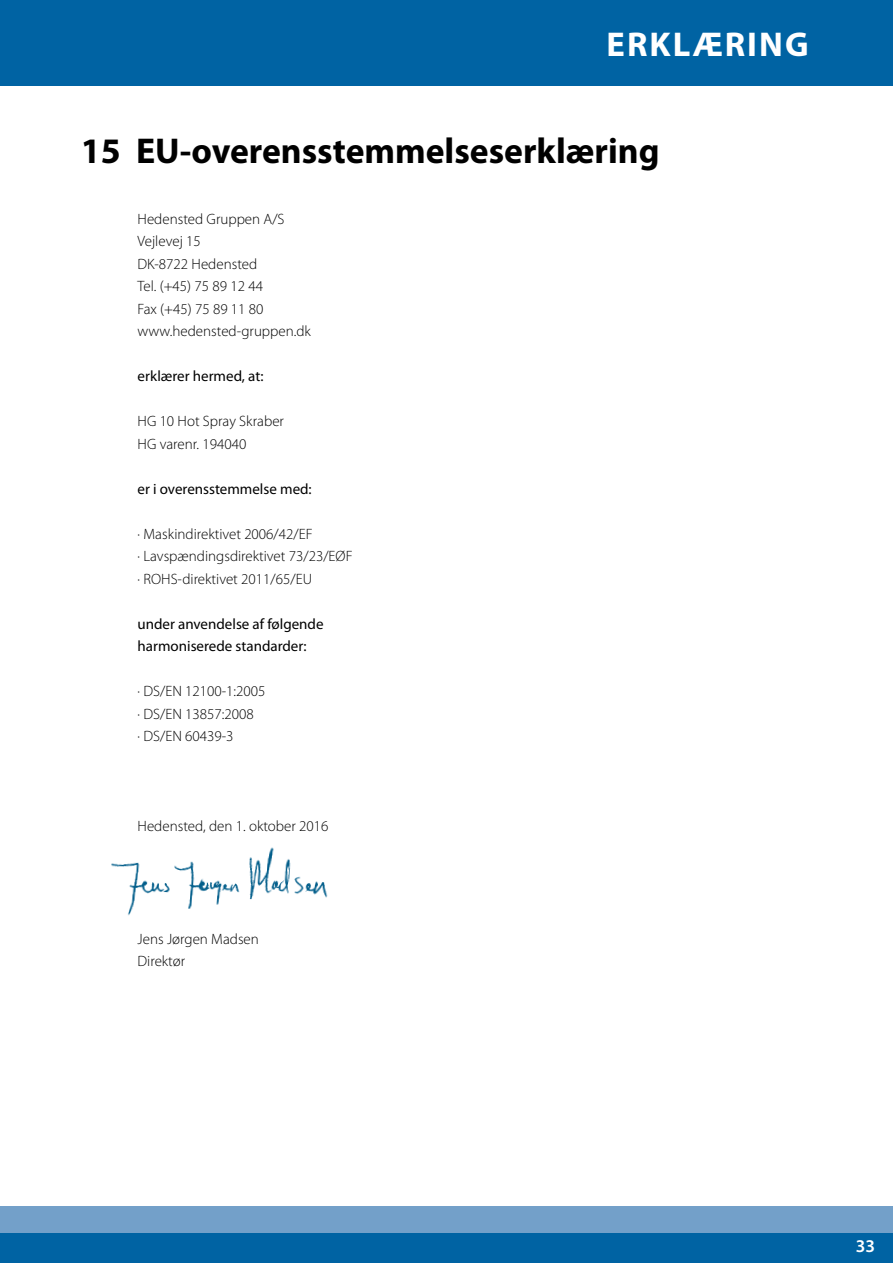
<style>
.page{position:relative;width:893px;height:1263px;background:#fff}
.page>*{position:absolute;margin:0;border:0;box-sizing:border-box;transform-origin:0 0}
.t1{font:700 36px "Myriad Pro";color:#000}
.t2{font:700 34.5px "Myriad Pro";letter-spacing:.06em;color:#fff}
.t3{font:600 18px "Myriad Pro";color:#fff}
.t4{font:300 15px/22.5px "Myriad Pro";color:#000}
.t5{font:15px/22.5px "Myriad Pro";color:#000}
</style>
<div class="page">
<div style="left:0;top:1206px;width:893px;height:30px;background:#73a0c9"></div>
<div style="left:0;top:1233px;width:893px;height:30px;background:#0063a3"></div>
<div style="left:0;top:0;width:893px;height:85px;background:#0063a3"></div>
<img style="left:111px;top:847px;width:217px;height:69px">
<h2 class="t2" style="left:606px;top:22px;width:204px">erklæring</h2>
<h1 class="t1" style="left:81px;top:127px;width:580px">15 EU-overensstemmelseserklæring</h1>
<p class="t4" style="left:138px;top:207px;width:175px">Hedensted Gruppen A/S<br>Vejlevej 15<br>DK-8722 Hedensted<br>Tel. (+45) 75 89 12 44<br>Fax (+45) 75 89 11 80 www.hedensted-gruppen.dk</p>
<p class="t5" style="left:138px;top:365px;width:127px">erklærer hermed, at:</p>
<p class="t4" style="left:138px;top:410px;width:148px">HG 10 Hot Spray Skraber<br>HG varenr. 194040</p>
<p class="t5" style="left:138px;top:477px;width:176px">er i overensstemmelse med:</p>
<p class="t4" style="left:138px;top:522px;width:217px">· Maskindirektivet 2006/42/EF<br>· Lavspændingsdirektivet 73/23/EØF · ROHS-direktivet 2011/65/EU</p>
<p class="t5" style="left:138px;top:612px;width:188px">under anvendelse af følgende harmoniserede standarder:</p>
<p class="t4" style="left:138px;top:680px;width:129px">· DS/EN 12100-1:2005 · DS/EN 13857:2008<br>· DS/EN 60439-3</p>
<p class="t4" style="left:138px;top:815px;width:192px">Hedensted, den 1. oktober 2016</p>
<p class="t4" style="left:138px;top:927px;width:123px">Jens Jørgen Madsen<br>Direktør</p>
<p class="t3" style="left:856px;top:1235px;width:21px">33</p>
</div>
